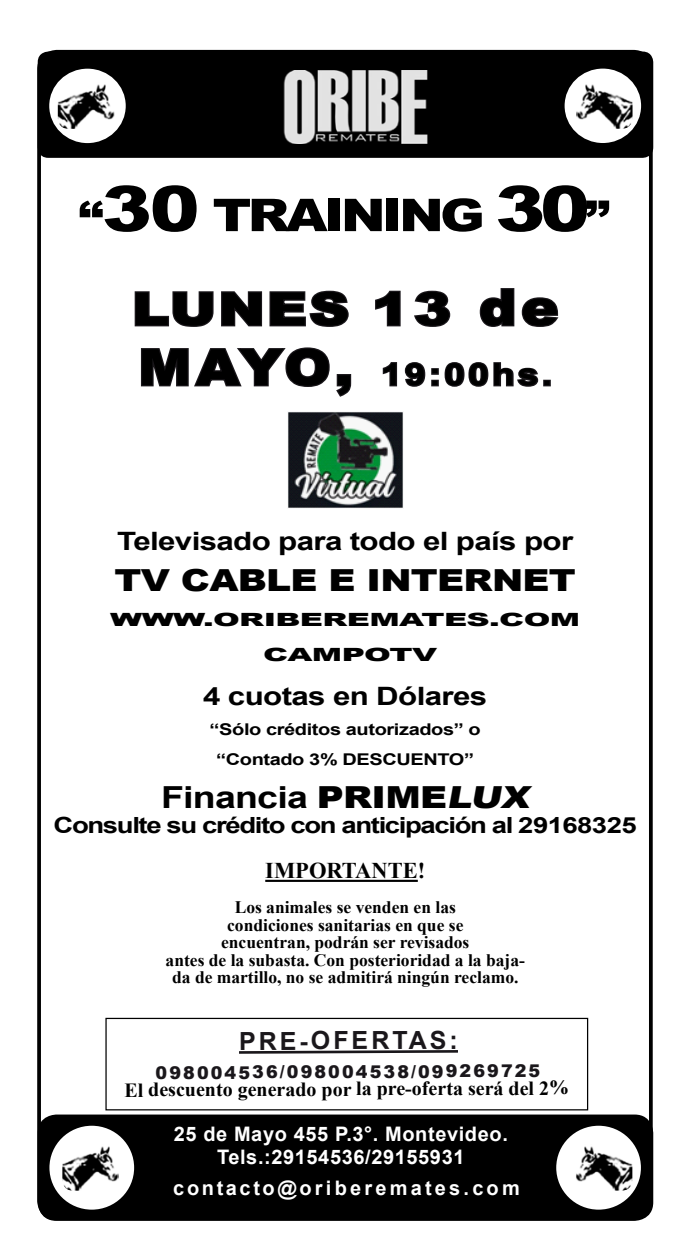
<style>
.page{position:relative;width:691px;height:1260px;background:#fff}
.page>*{position:absolute;margin:0;border:0;box-sizing:border-box;transform-origin:0 0}
.t1{font:900 45.62px "Arial";letter-spacing:.03em;color:#000;scale:1.23 1}
.t2{font:900 45.12px "Arial";letter-spacing:-.07em;color:#000;scale:1.19 1}
.t3{font:700 30.38px "Arial";letter-spacing:-.02em;color:#000;scale:1.23 1}
.t4{font:900 30.38px "Arial";letter-spacing:-.02em;color:#000;scale:1.23 1}
.t5{font:700 25.25px "Arial";letter-spacing:-.02em;color:#000;scale:1.23 1}
.t6{font:700 25px "Arial";letter-spacing:.115em;color:#1a171b}
.t7{font:700 22.5px "Times New Roman";color:#000}
.t8{font:700 22.25px "Arial";letter-spacing:-.05em;color:#000;scale:1.23 1}
.t9{font:700 20px/22.5px "Arial";letter-spacing:.03em;color:#fff;text-align:center}
.t10{font:700 20px "Times New Roman";letter-spacing:-.005em;color:#000}
.t11{font:700 20px "Arial";letter-spacing:.16em;color:#fff}
.t12{font:900 18.25px/35px "Arial";letter-spacing:-.02em;color:#000;text-align:center;scale:1.77 1}
.t13{font:700 17.5px/17.5px "Times New Roman";color:#000;text-align:center}
.t14{font:900 17.5px "Arial";letter-spacing:.115em;color:#1a171b}
.t15{font:700 16.25px/30px "Arial";letter-spacing:-.02em;color:#000;text-align:center;scale:1.23 1}
.s1{font-size:42px}
.s2{font-size:63px}
.s3{font-size:50px}
.s4{font-weight:900;font-size:50px}
.s5{font-weight:900}
.s6{font-weight:900;font-style:italic}
</style>
<div class="page">
<div style="left:39px;top:1115px;width:613px;height:105px;background:#000;border-radius:18px"></div>
<div style="left:38px;top:1115px;width:615px;height:106px;border:2px solid #000;border-radius:18px"></div>
<div style="left:556px;top:1126px;width:85px;height:84px;background:#fff;border-radius:50%"></div>
<div style="left:37px;top:50px;width:616px;height:1170px;border:4px solid #000;border-radius:18px"></div>
<svg style="left:134px;top:290px;width:215px;height:37px"></svg>
<svg style="left:375px;top:290px;width:26px;height:37px"></svg>
<svg style="left:414px;top:290px;width:37px;height:37px"></svg>
<svg style="left:479px;top:288px;width:80px;height:39px"></svg>
<svg style="left:140px;top:347px;width:212px;height:50px"></svg>
<svg style="left:382px;top:362px;width:157px;height:25px"></svg>
<div style="left:543px;top:380px;width:8px;height:6px;border:2px solid #1a171b"></div>
<img style="left:288px;top:412px;width:115px;height:96px">
<svg style="left:239px;top:1050px;width:219px;height:4px"></svg>
<div style="left:38px;top:52px;width:615px;height:106px;background:#000;border-radius:11px"></div>
<img style="left:283px;top:71px;width:145px;height:73px">
<div style="left:565px;top:69px;width:76px;height:74px;background:#fff;border-radius:50%"></div>
<img style="left:576px;top:84px;width:56px;height:45px">
<div style="left:49px;top:69px;width:77px;height:74px;background:#fff;border-radius:50%"></div>
<img style="left:58px;top:84px;width:56px;height:45px">
<div style="left:49px;top:1126px;width:85px;height:84px;background:#fff;border-radius:50%"></div>
<img style="left:62px;top:1146px;width:57px;height:45px">
<img style="left:576px;top:1146px;width:56px;height:45px">
<hr style="left:265px;top:880px;width:153px;height:2px;background:#000">
<div style="left:105px;top:1018px;width:483px;height:92px;border:1px solid #000"></div>
<h2 class="t2" style="left:78px;top:182px;width:448px"><span class="s1">“</span><span class="s2">30</span> TRAINING <span class="s2">30</span><span class="s1">”</span></h2>
<h1 class="t1" style="left:132px;top:276px;width:348px">LUNES 13 <span class="s3">de</span></h1>
<h3 class="t3" style="left:138px;top:354px;width:338px"><span class="s4">MAYO,</span> 19:00hs.</h3>
<h3 class="t5" style="left:117px;top:524px;width:372px">Televisado para todo el país por</h3>
<h3 class="t4" style="left:114px;top:559px;width:377px">TV CABLE E INTERNET</h3>
<p class="t12" style="left:110px;top:602px;width:267px">WWW.ORIBEREMATES.COM<br>CAMPOTV</p>
<h3 class="t5" style="left:203px;top:679px;width:232px">4 cuotas en Dólares</h3>
<p class="t15" style="left:210px;top:715px;width:222px">“Sólo créditos autorizados” o “Contado 3% DESCUENTO”</p>
<h3 class="t3" style="left:161px;top:777px;width:307px">Financia <span class="s5">PRIME</span><span class="s6">LUX</span></h3>
<p class="t8" style="left:54px;top:810px;width:476px">Consulte su crédito con anticipación al 29168325</p>
<p class="t7" style="left:265px;top:855px;width:162px">IMPORTANTE!</p>
<p class="t13" style="left:166px;top:898px;width:361px">Los animales se venden en las<br>condiciones sanitarias en que se<br>encuentran, podrán ser revisados<br>antes de la subasta. Con posterioridad a la baja&shy;da de martillo, no se admitirá ningún reclamo.</p>
<h3 class="t6" style="left:239px;top:1024px;width:221px">PRE-OFERTAS:</h3>
<p class="t14" style="left:156px;top:1059px;width:386px">098004536/098004538/099269725</p>
<p class="t10" style="left:124px;top:1075px;width:446px">El descuento generado por la pre-oferta será del 2%</p>
<p class="t9" style="left:174px;top:1124px;width:336px">25 de Mayo 455 P.3°. Montevideo.<br>Tels.:29154536/29155931</p>
<p class="t11" style="left:173px;top:1175px;width:348px">contacto@oriberemates.com</p>
</div>
